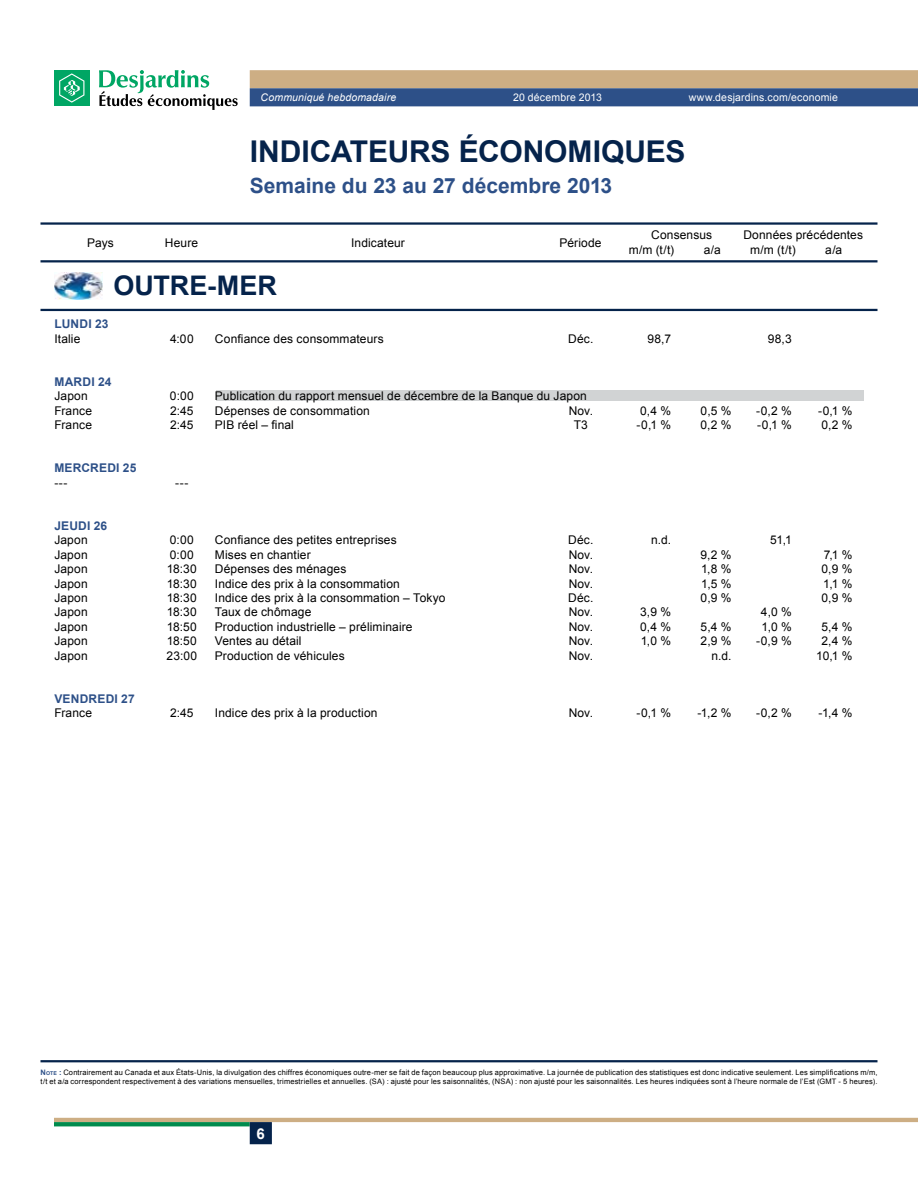
<style>
.page{position:relative;width:918px;height:1188px;background:#fff}
.page>*{position:absolute;margin:0;border:0;box-sizing:border-box;transform-origin:0 0}
.t1{font:700 30px "Arial";letter-spacing:-.005em;color:#05234b}
.t2{font:700 27px "Arial";color:#05234b}
.t3{font:700 21px "Arial";color:#2d5088}
.t4{font:700 15px "Arial";color:#fff}
.t5{font:12px/14.4px "Arial";letter-spacing:.01em;color:#000}
.t6{font:700 12px "Arial";letter-spacing:.015em;color:#2d5088}
.t7{font:10.5px "Arial";letter-spacing:.015em;color:#fff}
.t8{font:italic 10.5px "Arial";letter-spacing:.015em;color:#fff}
.t9{font:7.5px/9px "Arial";letter-spacing:.02em;color:#000}
.s1{font-weight:700;color:#2d5088}
.s2{font-weight:700;font-size:5.25px;color:#2d5088}
</style>
<div class="page">
<svg style="left:250px;top:70px;width:668px;height:36px;background:#7e8087"></svg>
<hr style="left:54px;top:1118px;width:864px;height:4px;background:#cdae84">
<svg style="left:54px;top:1122px;width:196px;height:4px"></svg>
<div style="left:250px;top:1122px;width:22px;height:22px;background:#05234b;border:2px solid #05234b"></div>
<div style="left:54px;top:70px;width:36px;height:36px;background:#00a664"></div>
<svg style="left:59px;top:73px;width:25px;height:30px"></svg>
<svg style="left:99px;top:70px;width:139px;height:40px"></svg>
<hr style="left:40px;top:1060px;width:838px;height:2px;background:#05234b">
<hr style="left:40px;top:260px;width:838px;height:2px;background:#05234b">
<hr style="left:40px;top:309px;width:838px;height:2px;background:#05234b">
<img style="left:54px;top:272px;width:49px;height:27px">
<hr style="left:40px;top:222px;width:838px;height:3px;background:#05234b">
<div style="left:216px;top:390px;width:648px;height:11px;background:#d1d3d4"></div>
<p class="t8" style="left:261px;top:91px;width:137px">Communiqué hebdomadaire</p>
<p class="t7" style="left:513px;top:91px;width:90px">20 décembre 2013</p>
<p class="t7" style="left:689px;top:91px;width:151px">www.desjardins.com/economie</p>
<h1 class="t1" style="left:250px;top:132px;width:80px">INDICAT</h1>
<h1 class="t1" style="left:368px;top:132px;width:316px">EURS ÉCONOM IQUES</h1>
<h3 class="t3" style="left:250px;top:172px;width:364px">SEMAINE DU 23 AU 27 DÉCEMBRE 2013</h3>
<p class="t5" style="left:87px;top:236px;width:28px">Pays</p>
<p class="t5" style="left:165px;top:236px;width:35px">Heure</p>
<p class="t5" style="left:351px;top:236px;width:55px">Indicateur</p>
<p class="t5" style="left:559px;top:236px;width:44px">Période</p>
<h2 class="t2" style="left:113px;top:268px;width:156px">OUTRE-MER</h2>
<p class="t5" style="left:629px;top:228px;width:85px;text-indent:22px">Consensus m/m (t/t)</p>
<p class="t5" style="left:704px;top:243px;width:18px">a/a</p>
<p class="t5" style="left:750px;top:228px;width:114px;text-indent:-7px">Données précédentes m/m (t/t)</p>
<p class="t5" style="left:825px;top:243px;width:18px">a/a</p>
<p class="t6" style="left:54px;top:316px;width:56px">LUNDI 23</p>
<p class="t5" style="left:54px;top:332px;width:28px">Italie</p>
<p class="t5" style="left:170px;top:332px;width:25px">4:00</p>
<p class="t5" style="left:215px;top:332px;width:170px">Confiance des consommateurs</p>
<p class="t5" style="left:568px;top:332px;width:27px">Déc.</p>
<p class="t5" style="left:647px;top:332px;width:25px">98,7</p>
<p class="t5" style="left:768px;top:332px;width:26px">98,3</p>
<p class="t6" style="left:54px;top:374px;width:20px">MARD</p>
<p class="t6" style="left:91px;top:374px;width:22px">I 24</p>
<p class="t5" style="left:54px;top:389px;width:35px">Japon</p>
<p class="t5" style="left:170px;top:389px;width:25px">0:00</p>
<p class="t5" style="left:215px;top:389px;width:374px">Publication du rapport mensuel de décembre de la Banque du Japon</p>
<p class="t5" style="left:54px;top:404px;width:39px">France</p>
<p class="t5" style="left:170px;top:404px;width:25px">2:45</p>
<p class="t5" style="left:215px;top:404px;width:157px">Dépenses de consommation</p>
<p class="t5" style="left:569px;top:404px;width:26px">Nov.</p>
<p class="t5" style="left:640px;top:404px;width:32px">0,4 %</p>
<p class="t5" style="left:701px;top:404px;width:32px">0,5 %</p>
<p class="t5" style="left:756px;top:404px;width:37px">-0,2 %</p>
<p class="t5" style="left:818px;top:404px;width:36px">-0,1 %</p>
<p class="t5" style="left:54px;top:418px;width:39px">France</p>
<p class="t5" style="left:170px;top:418px;width:25px">2:45</p>
<p class="t5" style="left:215px;top:418px;width:81px">PIB réel – final</p>
<p class="t5" style="left:574px;top:418px;width:16px">T3</p>
<p class="t5" style="left:637px;top:418px;width:36px">-0,1 %</p>
<p class="t5" style="left:700px;top:418px;width:33px">0,2 %</p>
<p class="t5" style="left:757px;top:418px;width:36px">-0,1 %</p>
<p class="t5" style="left:821px;top:418px;width:33px">0,2 %</p>
<p class="t6" style="left:54px;top:460px;width:28px">MERCR</p>
<p class="t6" style="left:99px;top:460px;width:39px">EDI 25</p>
<p class="t5" style="left:54px;top:476px;width:15px">---</p>
<p class="t5" style="left:175px;top:476px;width:15px">---</p>
<p class="t6" style="left:54px;top:518px;width:54px">JEUDI 26</p>
<p class="t5" style="left:54px;top:533px;width:35px">Japon</p>
<p class="t5" style="left:170px;top:533px;width:25px">0:00</p>
<p class="t5" style="left:215px;top:533px;width:183px">Confiance des petites entreprises</p>
<p class="t5" style="left:568px;top:533px;width:27px">Déc.</p>
<p class="t5" style="left:651px;top:533px;width:22px">n.d.</p>
<p class="t5" style="left:770px;top:533px;width:23px">51,1</p>
<p class="t5" style="left:54px;top:548px;width:35px">Japon</p>
<p class="t5" style="left:170px;top:548px;width:25px">0:00</p>
<p class="t5" style="left:215px;top:548px;width:97px">Mises en chantier</p>
<p class="t5" style="left:569px;top:548px;width:26px">Nov.</p>
<p class="t5" style="left:700px;top:548px;width:33px">9,2 %</p>
<p class="t5" style="left:824px;top:548px;width:30px">7,1 %</p>
<p class="t5" style="left:54px;top:562px;width:35px">Japon</p>
<p class="t5" style="left:167px;top:562px;width:31px">18:30</p>
<p class="t5" style="left:215px;top:562px;width:133px">Dépenses des ménages</p>
<p class="t5" style="left:569px;top:562px;width:26px">Nov.</p>
<p class="t5" style="left:701px;top:562px;width:32px">1,8 %</p>
<p class="t5" style="left:822px;top:562px;width:32px">0,9 %</p>
<p class="t5" style="left:54px;top:576px;width:35px">Japon</p>
<p class="t5" style="left:167px;top:576px;width:31px">18:30</p>
<p class="t5" style="left:215px;top:576px;width:187px">Indice des prix à la consommation</p>
<p class="t5" style="left:569px;top:576px;width:26px">Nov.</p>
<p class="t5" style="left:701px;top:576px;width:32px">1,5 %</p>
<p class="t5" style="left:823px;top:576px;width:31px">1,1 %</p>
<p class="t5" style="left:54px;top:591px;width:35px">Japon</p>
<p class="t5" style="left:167px;top:591px;width:31px">18:30</p>
<p class="t5" style="left:215px;top:591px;width:232px">Indice des prix à la consommation – Tokyo</p>
<p class="t5" style="left:568px;top:591px;width:27px">Déc.</p>
<p class="t5" style="left:701px;top:591px;width:32px">0,9 %</p>
<p class="t5" style="left:822px;top:591px;width:32px">0,9 %</p>
<p class="t5" style="left:54px;top:605px;width:35px">Japon</p>
<p class="t5" style="left:167px;top:605px;width:31px">18:30</p>
<p class="t5" style="left:215px;top:605px;width:98px">Taux de chômage</p>
<p class="t5" style="left:569px;top:605px;width:26px">Nov.</p>
<p class="t5" style="left:640px;top:605px;width:32px">3,9 %</p>
<p class="t5" style="left:761px;top:605px;width:32px">4,0 %</p>
<p class="t5" style="left:54px;top:620px;width:35px">Japon</p>
<p class="t5" style="left:167px;top:620px;width:31px">18:50</p>
<p class="t5" style="left:215px;top:620px;width:199px">Production industrielle – préliminaire</p>
<p class="t5" style="left:569px;top:620px;width:26px">Nov.</p>
<p class="t5" style="left:640px;top:620px;width:32px">0,4 %</p>
<p class="t5" style="left:701px;top:620px;width:32px">5,4 %</p>
<p class="t5" style="left:761px;top:620px;width:32px">1,0 %</p>
<p class="t5" style="left:822px;top:620px;width:32px">5,4 %</p>
<p class="t5" style="left:54px;top:634px;width:35px">Japon</p>
<p class="t5" style="left:167px;top:634px;width:31px">18:50</p>
<p class="t5" style="left:215px;top:634px;width:88px">Ventes au détail</p>
<p class="t5" style="left:569px;top:634px;width:26px">Nov.</p>
<p class="t5" style="left:641px;top:634px;width:32px">1,0 %</p>
<p class="t5" style="left:701px;top:634px;width:32px">2,9 %</p>
<p class="t5" style="left:756px;top:634px;width:37px">-0,9 %</p>
<p class="t5" style="left:822px;top:634px;width:32px">2,4 %</p>
<p class="t5" style="left:54px;top:648px;width:35px">Japon</p>
<p class="t5" style="left:167px;top:648px;width:32px">23:00</p>
<p class="t5" style="left:215px;top:648px;width:131px">Production de véhicules</p>
<p class="t5" style="left:569px;top:648px;width:26px">Nov.</p>
<p class="t5" style="left:711px;top:648px;width:22px">n.d.</p>
<p class="t5" style="left:816px;top:648px;width:38px">10,1 %</p>
<p class="t6" style="left:54px;top:691px;width:82px">VENDREDI 27</p>
<p class="t5" style="left:54px;top:706px;width:39px">France</p>
<p class="t5" style="left:170px;top:706px;width:25px">2:45</p>
<p class="t5" style="left:215px;top:706px;width:164px">Indice des prix à la production</p>
<p class="t5" style="left:569px;top:706px;width:26px">Nov.</p>
<p class="t5" style="left:637px;top:706px;width:36px">-0,1 %</p>
<p class="t5" style="left:697px;top:706px;width:36px">-1,2 %</p>
<p class="t5" style="left:756px;top:706px;width:37px">-0,2 %</p>
<p class="t5" style="left:819px;top:706px;width:35px">-1,4 %</p>
<p class="t9" style="left:40px;top:1068px;width:839px"><span class="s1">N</span><span class="s2">ote</span> <span class="s1">:</span> Contrairement au Canada et aux États-Unis, la divulgation des chiffres économiques outre-mer se fait de façon beaucoup plus approximative. La journée de publication des statistiques est donc indicative seulement. Les simplifications m/m, t/t et a/a correspondent respectivement à des variations mensuelles, trimestrielles et annuelles. (SA) : ajusté pour les saisonnalités, (NSA) : non ajusté pour les saisonnalités. Les heures indiquées sont à l’heure normale de l’Est (GMT - 5 heures).</p>
<p class="t4" style="left:257px;top:1124px;width:10px">6</p>
</div>
